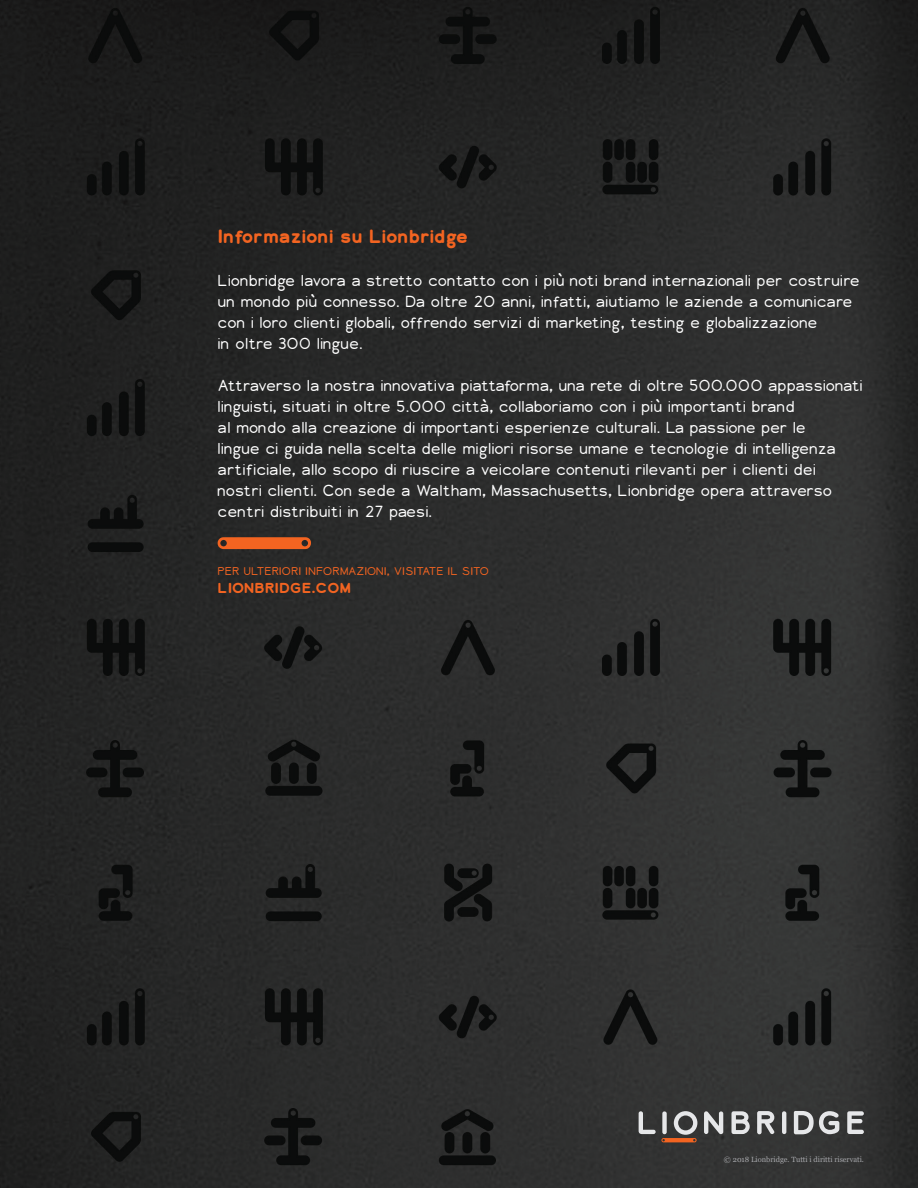
<style>
.page{position:relative;width:918px;height:1188px;background:#fff}
.page>*{position:absolute;margin:0;border:0;box-sizing:border-box;transform-origin:0 0}
.t1{font:700 18px "Lionbridge Sans";letter-spacing:-.01em;color:#f36421}
.Lion_Contact_Us{font:300 15px/21px "Lionbridge Sans";color:#fff}
.t2{font:700 13.5px "Lionbridge Sans";color:#f36421;scale:1.04 1}
.t3{font:300 10.5px "Lionbridge Sans";letter-spacing:-.02em;color:#f36421;scale:1.04 1}
.t4{font:7.5px "Georgia";color:#a8a9ad}
</style>
<div class="page">
<img style="left:0;top:0;width:918px;height:1188px">
<svg style="left:218px;top:537px;width:93px;height:12px"></svg>
<svg style="left:704px;top:1111px;width:19px;height:23px"></svg>
<svg style="left:731px;top:1111px;width:19px;height:23px"></svg>
<svg style="left:757px;top:1111px;width:17px;height:23px"></svg>
<svg style="left:782px;top:1111px;width:4px;height:23px"></svg>
<svg style="left:639px;top:1111px;width:58px;height:31px;background:#726864"></svg>
<svg style="left:794px;top:1111px;width:45px;height:23px"></svg>
<svg style="left:847px;top:1111px;width:17px;height:23px"></svg>
<p class="t1" style="left:218px;top:224px;width:252px">Informazioni su Lionbridge</p>
<p class="Lion_Contact_Us" style="left:218px;top:270px;width:644px">Lionbridge lavora a stretto contatto con i più noti brand internazionali per costruire un mondo più connesso. Da oltre 20 anni, infatti, aiutiamo le aziende a comunicare con i loro clienti globali, offrendo servizi di marketing, testing e globalizzazione<br>in oltre 300 lingue.</p>
<p class="Lion_Contact_Us" style="left:218px;top:375px;width:647px">Attraverso la nostra innovativa piattaforma, una rete di oltre 500.000 appassionati linguisti, situati in oltre 5.000 città, collaboriamo con i più importanti brand<br>al mondo alla creazione di importanti esperienze culturali. La passione per le<br>lingue ci guida nella scelta delle migliori risorse umane e tecnologie di intelligenza artificiale, allo scopo di riuscire a veicolare contenuti rilevanti per i clienti dei nostri clienti. Con sede a Waltham, Massachusetts, Lionbridge opera attraverso centri distribuiti in 27 paesi.</p>
<p class="t3" style="left:218px;top:564px;width:263px">PER ULTERIORI INFORMAZIONI, VISITATE IL SITO</p>
<p class="t2" style="left:218px;top:578px;width:130px">LIONBRIDGE.COM</p>
<p class="t4" style="left:724px;top:1155px;width:142px">© 2018 Lionbridge. Tutti i diritti riservati.</p>
</div>
